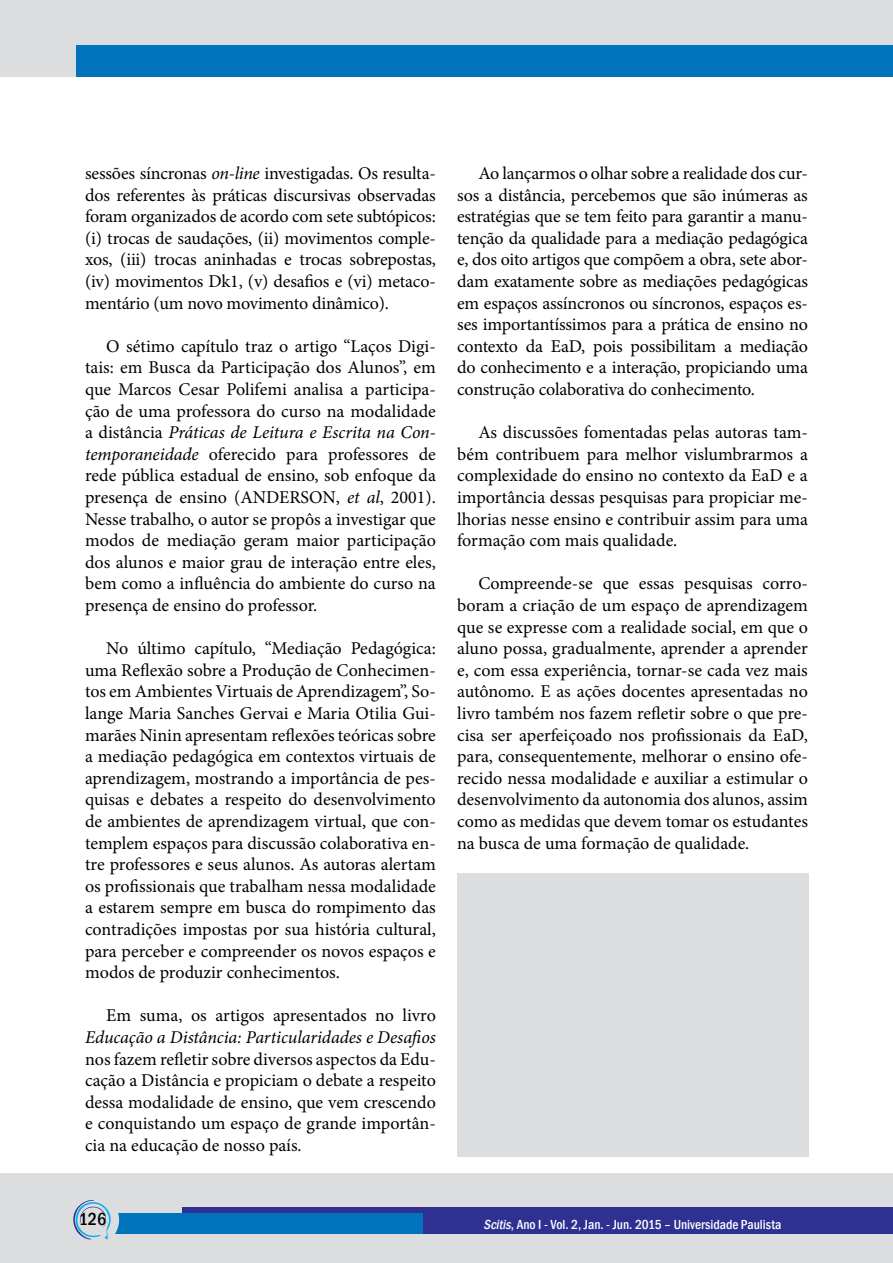
<style>
.page{position:relative;width:893px;height:1263px;background:#fff}
.page>*{position:absolute;margin:0;border:0;box-sizing:border-box;transform-origin:0 0}
.t1{font:18px/21.6px "Minion Pro";letter-spacing:-.005em;color:#000;text-align:justify}
.t2{font:italic 18px "Minion Pro";letter-spacing:-.005em;color:#000}
.t3{font:500 condensed 18px "Franklin Gothic";color:#000}
.t4{font:500 condensed 13.5px "Franklin Gothic";color:#fff}
.s1{font-style:italic}
</style>
<div class="page">
<div style="left:0;top:0;width:893px;height:77px;background:#dcddde"></div>
<div style="left:77px;top:45px;width:816px;height:32px;background:#0073bc"></div>
<div style="left:0;top:1174px;width:893px;height:89px;background:#dcddde"></div>
<div style="left:182px;top:1208px;width:711px;height:26px;background:#2e3092"></div>
<div style="left:115px;top:1214px;width:308px;height:20px;background:#0073bc"></div>
<svg style="left:73px;top:1200px;width:46px;height:40px"></svg>
<div style="left:457px;top:873px;width:351px;height:284px;background:#dcddde"></div>
<p class="t1" style="left:85px;top:162px;width:352px">sessões síncronas <span class="s1">on-line</span> investigadas. Os resulta&shy;dos referentes às práticas discursivas observadas foram organizados de acordo com sete subtópicos: (i) trocas de saudações, (ii) movimentos comple&shy;xos, (iii) trocas aninhadas e trocas sobrepostas, (iv) movimentos Dk1, (v) desafios e (vi) metaco&shy;mentário (um novo movimento dinâmico).</p>
<p class="t1" style="left:85px;top:335px;width:352px;text-indent:21px">O sétimo capítulo traz o artigo “Laços Digi&shy;tais: em Busca da Participação dos Alunos”, em que Marcos Cesar Polifemi analisa a participa&shy;ção de uma professora do curso na modalidade a distância <span class="s1">Práticas de Leitura e Escrita na Con&shy;temporaneidade</span> oferecido para professores de rede pública estadual de ensino, sob enfoque da presença de ensino (ANDERSON, <span class="s1">et al</span>, 2001).<br>Nesse trabalho, o autor se propôs a investigar que modos de mediação geram maior participação dos alunos e maior grau de interação entre eles, bem como a influência do ambiente do curso na presença de ensino do professor.</p>
<p class="t1" style="left:85px;top:638px;width:352px;text-indent:21px">No último capítulo, “Mediação Pedagógica: uma Reflexão sobre a Produção de Conhecimen&shy;tos em Ambientes Virtuais de Aprendizagem”, So&shy;lange Maria Sanches Gervai e Maria Otilia Gui&shy;marães Ninin apresentam reflexões teóricas sobre a mediação pedagógica em contextos virtuais de aprendizagem, mostrando a importância de pes&shy;quisas e debates a respeito do desenvolvimento de ambientes de aprendizagem virtual, que con&shy;templem espaços para discussão colaborativa en&shy;tre professores e seus alunos. As autoras alertam os profissionais que trabalham nessa modalidade a estarem sempre em busca do rompimento das contradições impostas por sua história cultural, para perceber e compreender os novos espaços e modos de produzir conhecimentos.</p>
<p class="t1" style="left:106px;top:1005px;width:331px">Em suma, os artigos apresentados no livro</p>
<p class="t2" style="left:85px;top:1025px;width:352px">Educação a Distância: Particularidades e Desafios</p>
<p class="t1" style="left:85px;top:1048px;width:352px">nos fazem refletir sobre diversos aspectos da Edu&shy;cação a Distância e propiciam o debate a respeito dessa modalidade de ensino, que vem crescendo e conquistando um espaço de grande importân&shy;cia na educação de nosso país.</p>
<p class="t1" style="left:457px;top:162px;width:352px;text-indent:21px">Ao lançarmos o olhar sobre a realidade dos cur&shy;sos a distância, percebemos que são inúmeras as estratégias que se tem feito para garantir a manu&shy;tenção da qualidade para a mediação pedagógica e, dos oito artigos que compõem a obra, sete abor&shy;dam exatamente sobre as mediações pedagógicas em espaços assíncronos ou síncronos, espaços es&shy;ses importantíssimos para a prática de ensino no contexto da EaD, pois possibilitam a mediação do conhecimento e a interação, propiciando uma construção colaborativa do conhecimento.</p>
<p class="t1" style="left:457px;top:422px;width:352px;text-indent:21px">As discussões fomentadas pelas autoras tam&shy;bém contribuem para melhor vislumbrarmos a complexidade do ensino no contexto da EaD e a importância dessas pesquisas para propiciar me&shy;lhorias nesse ensino e contribuir assim para uma formação com mais qualidade.</p>
<p class="t1" style="left:457px;top:573px;width:352px;text-indent:21px">Compreende-se que essas pesquisas corro&shy;boram a criação de um espaço de aprendizagem que se expresse com a realidade social, em que o aluno possa, gradualmente, aprender a aprender e, com essa experiência, tornar-se cada vez mais autônomo. E as ações docentes apresentadas no livro também nos fazem refletir sobre o que pre&shy;cisa ser aperfeiçoado nos profissionais da EaD, para, consequentemente, melhorar o ensino ofe&shy;recido nessa modalidade e auxiliar a estimular o desenvolvimento da autonomia dos alunos, assim como as medidas que devem tomar os estudantes na busca de uma formação de qualidade.</p>
<p class="t3" style="left:79px;top:1207px;width:29px">126</p>
<p class="t4" style="left:484px;top:1215px;width:299px"><span class="s1">Scitis</span>, Ano I - Vol. 2, Jan. - Jun. 2015 – Universidade Paulista</p>
</div>
